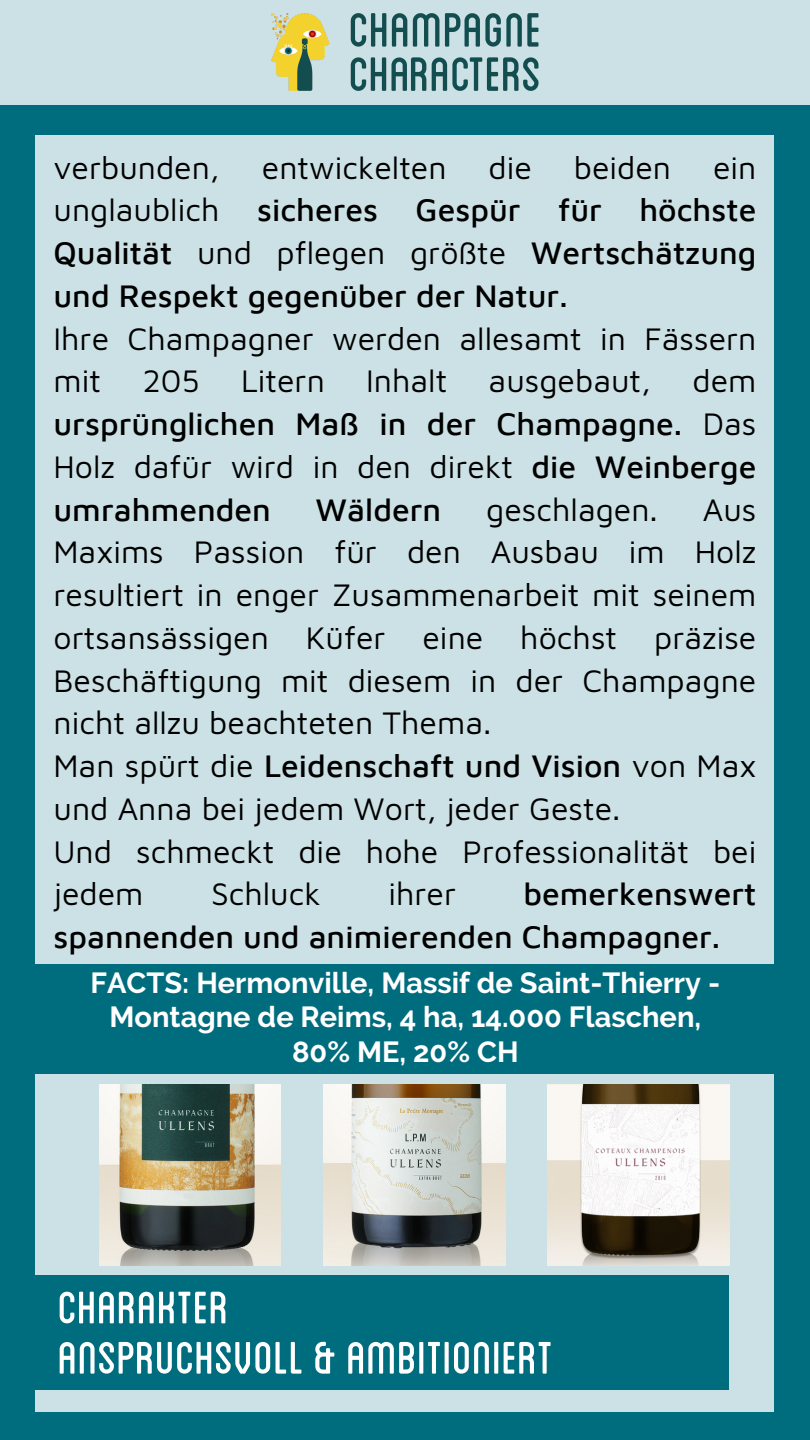
<style>
.page{position:relative;width:810px;height:1440px;background:#006d7e}
.page>*{position:absolute;margin:0;border:0;box-sizing:border-box;transform-origin:0 0}
.t1{font:64px/50.2px "Blanch Caps";color:#fff}
.t2{font:32px/42.8px "Maven Pro";color:#000}
.t3{font:500 32px/42.8px "Maven Pro";color:#000;text-align:justify}
.t4{font:700 29px/34.5px "Raleway";color:#fff;text-align:center}
.s1{font-weight:400}
.s2{font-weight:500}
</style>
<div class="page">
<div style="left:36px;top:135px;width:738px;height:1277px;background:#cce1e5"></div>
<div style="left:0;top:1276px;width:729px;height:114px;background:#006d7e"></div>
<div style="left:0;top:964px;width:810px;height:110px;background:#006d7e"></div>
<div style="left:0;top:0;width:810px;height:104px;background:#cce1e5"></div>
<img style="left:271px;top:13px;width:268px;height:78px">
<img style="left:99px;top:1084px;width:182px;height:182px">
<img style="left:548px;top:1084px;width:181px;height:182px">
<img style="left:324px;top:1084px;width:181px;height:182px">
<p class="t2" style="left:54px;top:145px;width:168px">verbunden,</p>
<p class="t2" style="left:262px;top:145px;width:186px">entwickelten</p>
<p class="t2" style="left:489px;top:145px;width:45px">die</p>
<p class="t2" style="left:574px;top:145px;width:99px">beiden</p>
<p class="t3" style="left:54px;top:145px;width:704px;text-indent:660px"><span class="s1">ein unglaublich</span> sicheres Gespür für höchste Qualität <span class="s1">und pflegen größte</span> Wertschätzung und Respekt gegenüber der Natur.</p>
<p class="t2" style="left:54px;top:316px;width:704px">Ihre Champagner werden allesamt in Fässern mit</p>
<p class="t2" style="left:142px;top:359px;width:59px">205</p>
<p class="t2" style="left:241px;top:359px;width:85px">Litern</p>
<p class="t2" style="left:366px;top:359px;width:83px">Inhalt</p>
<p class="t2" style="left:489px;top:359px;width:164px">ausgebaut,</p>
<p class="t3" style="left:54px;top:359px;width:704px;text-indent:639px"><span class="s1">dem </span>ursprünglichen Maß in der Champagne. <span class="s1">Das Holz dafür wird in den direkt</span> die Weinberge umrahmenden</p>
<p class="t3" style="left:316px;top:487px;width:127px">Wäldern</p>
<p class="t2" style="left:486px;top:487px;width:173px">geschlagen.</p>
<p class="t2" style="left:54px;top:487px;width:704px;text-align:justify;text-indent:649px">Aus Maxims Passion für den Ausbau im Holz resultiert in enger Zusammenarbeit mit seinem ortsansässigen Küfer eine höchst präzise Beschäftigung mit diesem in der Champagne nicht allzu beachteten Thema.</p>
<p class="t2" style="left:54px;top:744px;width:704px">Man spürt die <span class="s2">Leidenschaft und Vision</span> von Max und Anna bei jedem Wort, jeder Geste.</p>
<p class="t2" style="left:54px;top:829px;width:704px">Und schmeckt die hohe Professionalität bei jedem</p>
<p class="t2" style="left:211px;top:872px;width:111px">Schluck</p>
<p class="t2" style="left:388px;top:872px;width:69px">ihrer</p>
<p class="t3" style="left:54px;top:872px;width:704px;text-indent:470px">bemerkenswert spannenden und animierenden Champagner.</p>
<h2 class="t4" style="left:90px;top:965px;width:631px">FACTS: Hermonville, Massif de Saint-Thierry -<br>Montagne de Reims, 4 ha, 14.000 Flaschen,<br>80% ME, 20% CH</h2>
<h1 class="t1" style="left:58px;top:1278px;width:497px">CHARAKTER<br>Anspruchsvoll&amp;Ambitioniert</h1>
</div>
